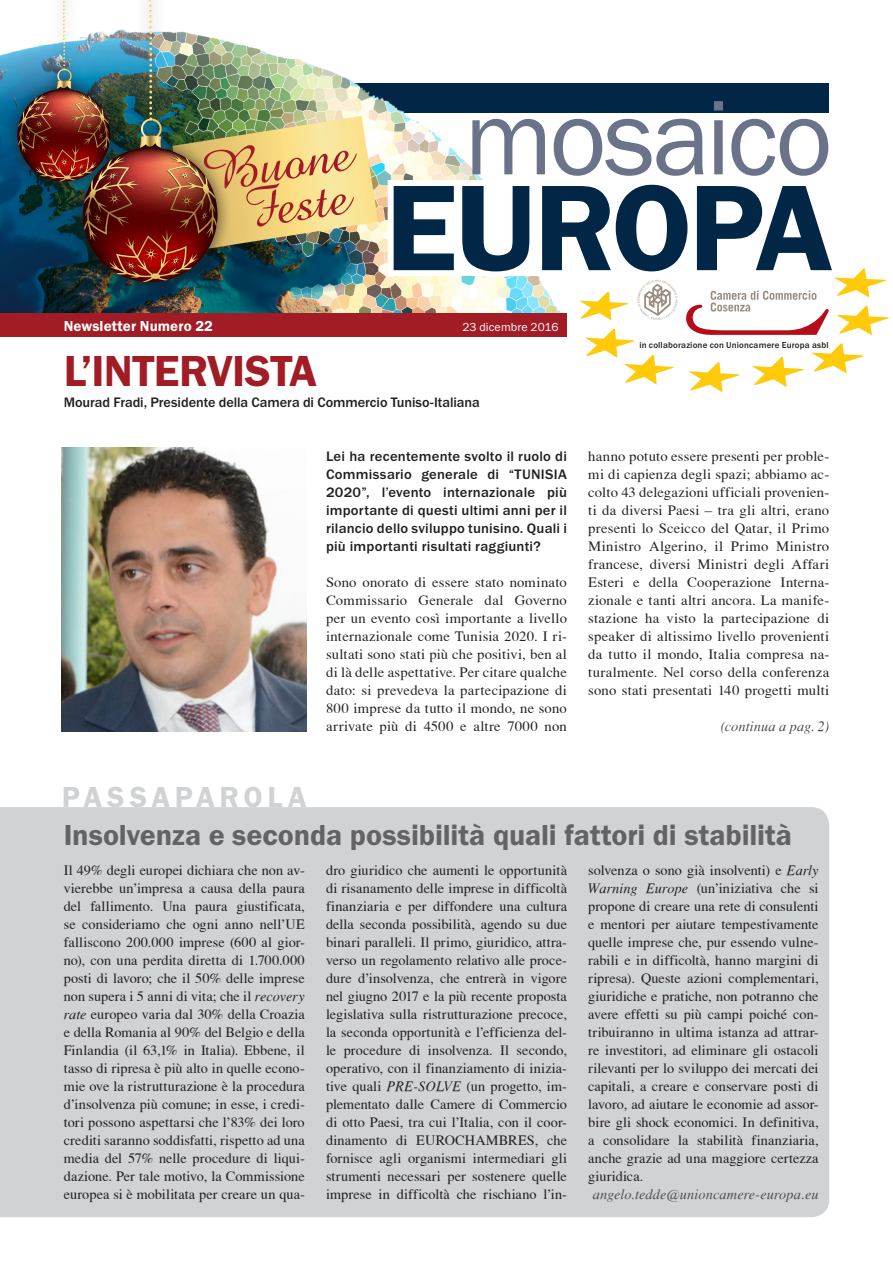
<style>
.page{position:relative;width:893px;height:1263px;background:#fff}
.page>*{position:absolute;margin:0;border:0;box-sizing:border-box;transform-origin:0 0}
.t1{font:600 126.15px "Franklin Gothic Itc T";letter-spacing:-.025em;color:#022746}
.t2{font:109.65px "Franklin Gothic Itc T";letter-spacing:-.03em;color:#6a738a}
.Zwischentitel{font:55.95px "Amazone BT";color:#a11c25}
.Titel_30{font:600 45px "Franklin Gothic Itc T";letter-spacing:-.015em;color:#a11c25}
.Titel_20{font:600 30px "Franklin Gothic Itc T";letter-spacing:-.005em;color:#636366}
.t3{font:600 30px "Franklin Gothic Itc T";letter-spacing:.16em;color:#d1d2d4}
.t4{font:600 15px "Franklin Gothic Itc T";letter-spacing:.005em;color:#fff}
.Grundschrift{font:14.25px/18px "T Acc LAD";letter-spacing:.005em;color:#231f20;text-align:justify}
.Grundschrift-2{font:14.25px/18px "T Acc LAD";letter-spacing:.015em;color:#262626;text-align:justify}
.Interveiw_Frage{font:500 14.25px/18px "Franklin Gothic Itc T";letter-spacing:.015em;color:#231f20;text-align:justify}
.Untertitel{font:500 14.25px "Franklin Gothic Itc T";letter-spacing:-.005em;color:#231f20}
.Autor{font:14.25px "T Acc LAD Italic";letter-spacing:.005em;color:#4b4c4d}
.t5{font:12px "Franklin Gothic Itc T";letter-spacing:.005em;color:#fff}
.Quelle{font:500 9px "Franklin Gothic Itc T";letter-spacing:.02em;color:#231f20}
.s1{font-family:"T Acc LAD Italic"}
</style>
<div class="page">
<div style="left:0;top:313px;width:567px;height:23px;background:#a11c25"></div>
<div style="left:0;top:807px;width:829px;height:410px;background:#d1d2d4"></div>
<div style="left:4px;top:0;width:120px;height:195px;background:#231f20;opacity:.75"></div>
<img style="left:17px;top:0;width:872px;height:392px">
<img style="left:62px;top:447px;width:245px;height:284px">
<p class="Zwischentitel" style="left:197px;top:141px;width:152px;rotate:-8deg">Buone</p>
<p class="Zwischentitel" style="left:239px;top:178px;width:107px;rotate:-8deg">Feste</p>
<p class="t2" style="left:464px;top:74px;width:370px">mosaico</p>
<p class="t1" style="left:385px;top:155px;width:449px">EUROPA</p>
<p class="t4" style="left:64px;top:317px;width:151px">Newsletter Numero 22</p>
<p class="t5" style="left:462px;top:319px;width:98px">23 dicembre 2016</p>
<p class="Titel_30" style="left:64px;top:344px;width:255px">L’INTERVISTA</p>
<p class="Untertitel" style="left:64px;top:394px;width:418px">Mourad Fradi, Presidente della Camera di Commercio Tuniso-Italiana</p>
<p class="Interveiw_Frage" style="left:326px;top:447px;width:242px">Lei ha recentemente svolto il ruolo di Commissario generale di “TUNISIA 2020”, l’evento internazionale più importante di questi ultimi anni per il rilancio dello sviluppo tunisino. Quali i più importanti risultati raggiunti?</p>
<p class="Grundschrift-2" style="left:326px;top:573px;width:242px">Sono onorato di essere stato nominato Commissario Generale dal Governo per un evento così importante a livello internazionale come Tunisia 2020. I ri&shy;sultati sono stati più che positivi, ben al di là delle aspettative. Per citare qualche dato: si prevedeva la partecipazione di 800 imprese da tutto il mondo, ne sono arrivate più di 4500 e altre 7000 non</p>
<p class="t3" style="left:62px;top:780px;width:246px">PASSAPAROLA</p>
<p class="Quelle" style="left:639px;top:340px;width:191px">in collaborazione con Unioncamere Europa asbl</p>
<p class="Grundschrift-2" style="left:588px;top:447px;width:242px">hanno potuto essere presenti per proble&shy;mi di capienza degli spazi; abbiamo ac&shy;colto 43 delegazioni ufficiali provenien&shy;ti da diversi Paesi – tra gli altri, erano presenti lo Sceicco del Qatar, il Primo Ministro Algerino, il Primo Ministro francese, diversi Ministri degli Affari Esteri e della Cooperazione Interna&shy;zionale e tanti altri ancora. La manife&shy;stazione ha visto la partecipazione di speaker di altissimo livello provenienti da tutto il mondo, Italia compresa na&shy;turalmente. Nel corso della conferenza sono stati presentati 140 progetti multi</p>
<p class="Autor" style="left:721px;top:718px;width:110px">(continua a pag. 2)</p>
<p class="Titel_20" style="left:64px;top:818px;width:730px">Insolvenza e seconda possibilità quali fattori di stabilità</p>
<p class="Grundschrift" style="left:64px;top:861px;width:242px">Il 49% degli europei dichiara che non av&shy;vierebbe un’impresa a causa della paura del fallimento. Una paura giustificata, se consideriamo che ogni anno nell’UE falliscono 200.000 imprese (600 al gior&shy;no), con una perdita diretta di 1.700.000 posti di lavoro; che il 50% delle imprese non supera i 5 anni di vita; che il <span class="s1">recovery rate</span> europeo varia dal 30% della Croazia e della Romania al 90% del Belgio e della Finlandia (il 63,1% in Italia). Ebbene, il tasso di ripresa è più alto in quelle econo&shy;mie ove la ristrutturazione è la procedura d’insolvenza più comune; in esse, i credi&shy;tori possono aspettarsi che l’83% dei loro crediti saranno soddisfatti, rispetto ad una media del 57% nelle procedure di liqui&shy;dazione. Per tale motivo, la Commissione europea si è mobilitata per creare un qua-</p>
<p class="Grundschrift" style="left:326px;top:861px;width:242px">dro giuridico che aumenti le opportunità di risanamento delle imprese in difficoltà finanziaria e per diffondere una cultura della seconda possibilità, agendo su due binari paralleli. Il primo, giuridico, attra&shy;verso un regolamento relativo alle proce&shy;dure d’insolvenza, che entrerà in vigore nel giugno 2017 e la più recente proposta legislativa sulla ristrutturazione precoce, la seconda opportunità e l’efficienza del&shy;le procedure di insolvenza. Il secondo, operativo, con il finanziamento di inizia&shy;tive quali <span class="s1">PRE-SOLVE</span> (un progetto, im&shy;plementato dalle Camere di Commercio di otto Paesi, tra cui l’Italia, con il coor&shy;dinamento di EUROCHAMBRES, che fornisce agli organismi intermediari gli strumenti necessari per sostenere quelle imprese in difficoltà che rischiano l’in-</p>
<p class="Grundschrift" style="left:588px;top:861px;width:232px">solvenza o sono già insolventi) e <span class="s1">Early Warning Europe</span> (un’iniziativa che si propone di creare una rete di consulenti e mentori per aiutare tempestivamente quelle imprese che, pur essendo vulne&shy;rabili e in difficoltà, hanno margini di ripresa). Queste azioni complementari, giuridiche e pratiche, non potranno che avere effetti su più campi poiché con&shy;tribuiranno in ultima istanza ad attrar&shy;re investitori, ad eliminare gli ostacoli rilevanti per lo sviluppo dei mercati dei capitali, a creare e conservare posti di lavoro, ad aiutare le economie ad assor&shy;bire gli shock economici. In definitiva, a consolidare la stabilità finanziaria, anche grazie ad una maggiore certezza giuridica.</p>
<p class="Autor" style="left:593px;top:1186px;width:227px">angelo.tedde@unioncamere-europa.eu</p>
</div>
